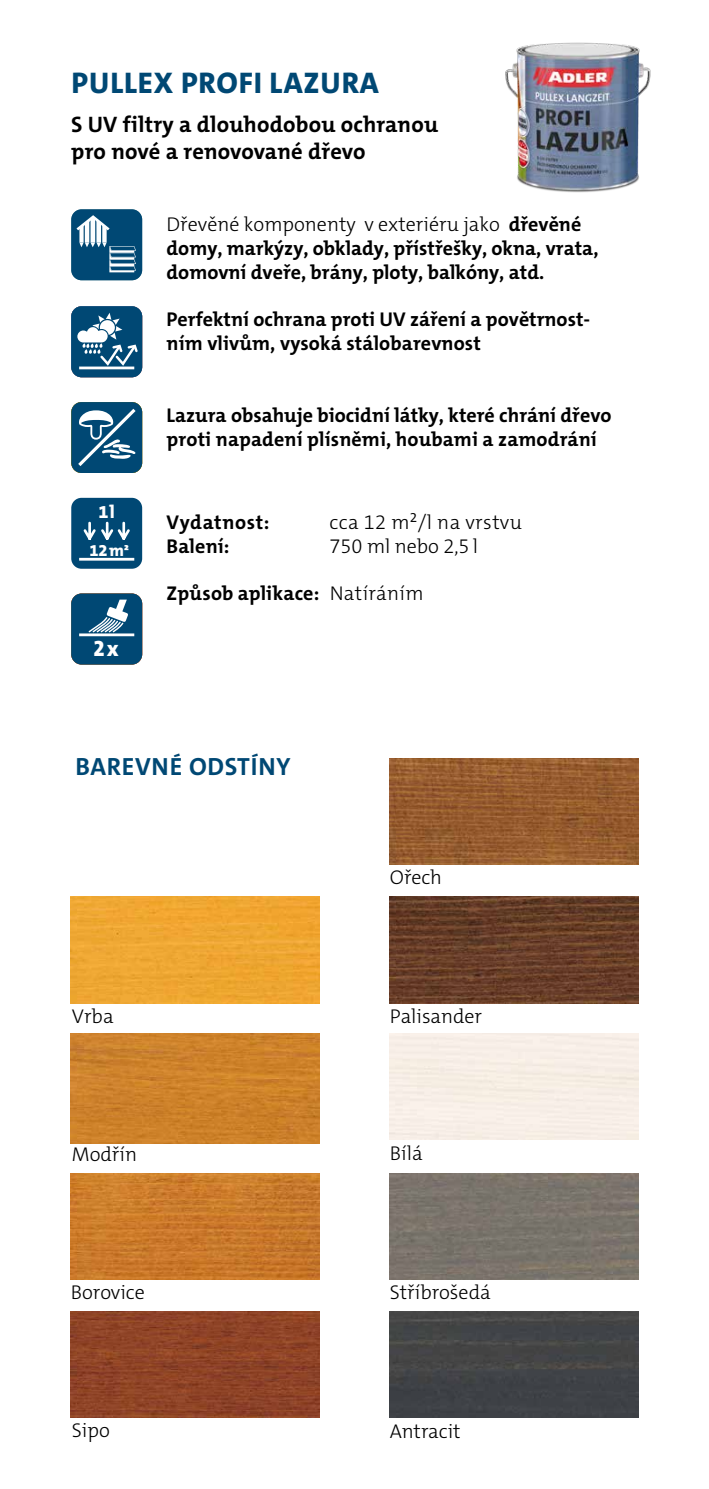
<style>
.page{position:relative;width:709px;height:1489px;background:#fff}
.page>*{position:absolute;margin:0;border:0;box-sizing:border-box;transform-origin:0 0}
.t1{font:800 30px "The Mix C4 s";letter-spacing:.03em;color:#004874}
.t2{font:700 25px "The Mix C4 s";letter-spacing:.03em;color:#004874}
.t3{font:700 22.5px/27px "The Mix C4 s";letter-spacing:.01em;color:#000}
.t4{font:800 22.25px "The Mix C4 s";color:#fff}
.t5{font:700 20px/24px "The Mix C4 s";color:#000}
.t6{font:300 20px "The Mix C4 s";color:#000}
.t7{font:300 20px "The Mix C4 s";letter-spacing:.02em;color:#000}
.t8{font:700 20px "The Mix C4 s";letter-spacing:.03em;color:#000}
.t9{font:800 18.25px "The Mix B8";color:#fff}
.t10{font:800 16.75px "The Mix B8";color:#fff}
.s1{font-weight:300}
</style>
<div class="page">
<div style="left:71px;top:209px;width:71px;height:71px;background:#004874;border-radius:10px"></div>
<svg style="left:76px;top:215px;width:60px;height:57px"></svg>
<div style="left:71px;top:306px;width:71px;height:71px;background:#004874;border-radius:10px"></div>
<hr style="left:79px;top:366px;width:55px;height:3px;background:#fff">
<svg style="left:77px;top:313px;width:61px;height:55px"></svg>
<div style="left:71px;top:498px;width:71px;height:70px;background:#004874;border-radius:10px"></div>
<hr style="left:79px;top:558px;width:55px;height:2px;background:#fff">
<svg style="left:83px;top:521px;width:47px;height:19px"></svg>
<div style="left:71px;top:402px;width:71px;height:71px;background:#004874;border-radius:10px"></div>
<svg style="left:78px;top:408px;width:58px;height:58px"></svg>
<div style="left:71px;top:593px;width:71px;height:71px;background:#004874;border-radius:10px"></div>
<hr style="left:79px;top:633px;width:55px;height:3px;background:#fff">
<svg style="left:88px;top:599px;width:40px;height:34px"></svg>
<img style="left:505px;top:42px;width:146px;height:151px">
<img style="left:71px;top:1173px;width:248px;height:106px">
<img style="left:71px;top:896px;width:248px;height:107px">
<img style="left:71px;top:1033px;width:248px;height:110px">
<img style="left:71px;top:1311px;width:248px;height:106px">
<img style="left:390px;top:758px;width:248px;height:106px">
<img style="left:390px;top:896px;width:248px;height:107px">
<img style="left:390px;top:1173px;width:248px;height:106px">
<img style="left:390px;top:1311px;width:248px;height:106px">
<h1 class="t1" style="left:72px;top:64px;width:309px">PULLEX PROFI LAZURA</h1>
<p class="t3" style="left:71px;top:111px;width:368px">S UV filtry a dlouhodobou ochranou pro nové a renovované dřevo</p>
<p class="t5" style="left:166px;top:212px;width:433px"><span class="s1">Dřevěné komponenty v exteriéru jako</span> dřevěné domy, markýzy, obklady, přístřešky, okna, vrata, domovní dveře, brány, ploty, balkóny, atd.</p>
<p class="t5" style="left:166px;top:307px;width:425px">Perfektní ochrana proti UV záření a povětrnost&shy;ním vlivům, vysoká stálobarevnost</p>
<p class="t9" style="left:99px;top:502px;width:18px">1l</p>
<p class="t10" style="left:90px;top:541px;width:41px">12m²</p>
<p class="t4" style="left:93px;top:634px;width:27px">2x</p>
<p class="t5" style="left:167px;top:403px;width:446px">Lazura obsahuje biocidní látky, které chrání dřevo proti napadení plísněmi, houbami a zamodrání</p>
<p class="t8" style="left:167px;top:509px;width:104px">Vydatnost:</p>
<p class="t7" style="left:329px;top:509px;width:194px">cca 12 m²/l na vrstvu</p>
<p class="t5" style="left:166px;top:534px;width:64px">Balení:</p>
<p class="t6" style="left:329px;top:533px;width:150px">750 ml nebo 2,5 l</p>
<p class="t5" style="left:167px;top:581px;width:258px">Způsob aplikace: <span class="s1">Natíráním</span></p>
<p class="t2" style="left:75px;top:751px;width:216px">BAREVNÉ ODSTÍNY</p>
<p class="t6" style="left:390px;top:864px;width:54px">Ořech</p>
<p class="t6" style="left:72px;top:1003px;width:43px">Vrba</p>
<p class="t6" style="left:390px;top:1003px;width:94px">Palisander</p>
<p class="t6" style="left:72px;top:1141px;width:67px">Modřín</p>
<p class="t6" style="left:390px;top:1139px;width:34px">Bílá</p>
<p class="t6" style="left:71px;top:1279px;width:75px">Borovice</p>
<p class="t6" style="left:390px;top:1279px;width:102px">Stříbrošedá</p>
<p class="t6" style="left:72px;top:1417px;width:39px">Sipo</p>
<p class="t6" style="left:390px;top:1417px;width:72px">Antracit</p>
</div>
